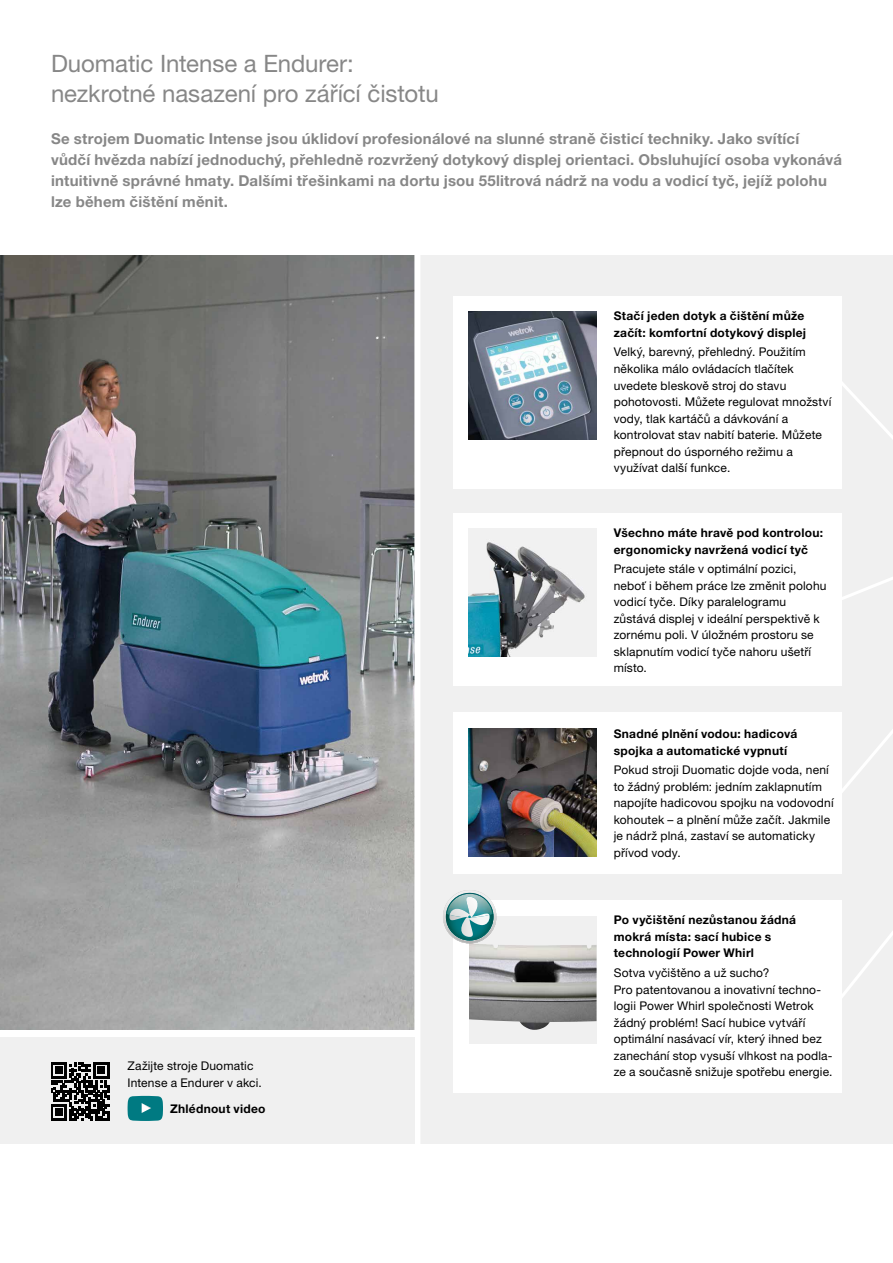
<style>
.page{position:relative;width:893px;height:1263px;background:#fff}
.page>*{position:absolute;margin:0;border:0;box-sizing:border-box;transform-origin:0 0}
.t1{font:24px/30px "Helvetica Neue LT Pro";letter-spacing:-.005em;color:#878787}
.t2{font:700 15px/21px "Helvetica Neue LT Pro";letter-spacing:.015em;color:#878787}
.t3{font:12px/16.5px "Helvetica Neue LT Pro";letter-spacing:.01em;color:#000}
.t4{font:700 12px/16.5px "Helvetica Neue LT Pro";letter-spacing:.02em;color:#000}
</style>
<div class="page">
<div style="left:420px;top:255px;width:473px;height:889px;background:#f0f0f0"></div>
<img style="left:0;top:255px;width:414px;height:775px">
<svg style="left:834px;top:873px;width:59px;height:125px"></svg>
<div style="left:454px;top:712px;width:388px;height:161px;background:#fff"></div>
<img style="left:469px;top:729px;width:128px;height:127px">
<svg style="left:842px;top:577px;width:51px;height:23px"></svg>
<svg style="left:842px;top:729px;width:51px;height:64px"></svg>
<svg style="left:842px;top:382px;width:51px;height:57px"></svg>
<div style="left:454px;top:297px;width:388px;height:192px;background:#fff"></div>
<img style="left:469px;top:312px;width:128px;height:127px">
<div style="left:454px;top:513px;width:388px;height:173px;background:#fff"></div>
<img style="left:469px;top:529px;width:128px;height:127px">
<div style="left:454px;top:900px;width:388px;height:193px;background:#fff"></div>
<div style="left:469px;top:916px;width:128px;height:127px;background:#f0f0f0"></div>
<img style="left:469px;top:943px;width:85px;height:87px">
<img style="left:554px;top:945px;width:43px;height:77px">
<svg style="left:443px;top:890px;width:53px;height:53px"></svg>
<img style="left:446px;top:893px;width:47px;height:21px">
<div style="left:0;top:1037px;width:414px;height:107px;background:#f0f0f0"></div>
<svg style="left:51px;top:1062px;width:58px;height:58px"></svg>
<svg style="left:128px;top:1096px;width:35px;height:25px"></svg>
<h1 class="t1" style="left:51px;top:48px;width:389px">Duomatic Intense a Endurer: nezkrotné nasazení pro zářící čistotu</h1>
<p class="t2" style="left:51px;top:128px;width:792px">Se strojem Duomatic Intense jsou úklidoví profesionálové na slunné straně čisticí techniky. Jako svítící vůdčí hvězda nabízí jednoduchý, přehledně rozvržený dotykový displej orientaci. Obsluhující osoba vykonává intuitivně správné hmaty. Dalšími třešinkami na dortu jsou 55litrová nádrž na vodu a vodicí tyč, jejíž polohu lze během čištění měnit.</p>
<p class="t4" style="left:614px;top:308px;width:194px">Stačí jeden dotyk a čištění může začít: komfortní dotykový displej</p>
<p class="t3" style="left:614px;top:344px;width:219px">Velký, barevný, přehledný. Použitím několika málo ovládacích tlačítek uvedete bleskově stroj do stavu pohotovosti. Můžete regulovat množství vody, tlak kartáčů a dávkování a kontrolovat stav nabití baterie. Můžete přepnout do úsporného režimu a využívat další funkce.</p>
<p class="t4" style="left:614px;top:525px;width:211px">Všechno máte hravě pod kontrolou: ergonomicky navržená vodicí tyč</p>
<p class="t3" style="left:614px;top:561px;width:214px">Pracujete stále v optimální pozici, neboť i během práce lze změnit polohu vodicí tyče. Díky paralelogramu zůstává displej v ideální perspektivě k zornému poli. V úložném prostoru se sklapnutím vodicí tyče nahoru ušetří místo.</p>
<p class="t3" style="left:128px;top:1057px;width:136px">Zažijte stroje Duomatic<br>Intense a Endurer v akci.</p>
<p class="t4" style="left:170px;top:1100px;width:97px">Zhlédnout video</p>
<p class="t4" style="left:614px;top:726px;width:185px">Snadné plnění vodou: hadicová spojka a automatické vypnutí</p>
<p class="t3" style="left:614px;top:762px;width:221px">Pokud stroji Duomatic dojde voda, není to žádný problém: jedním zaklapnutím napojíte hadicovou spojku na vodovodní kohoutek – a plnění může začít. Jakmile je nádrž plná, zastaví se automaticky přívod vody.</p>
<p class="t4" style="left:614px;top:912px;width:184px">Po vyčištění nezůstanou žádná mokrá místa: sací hubice s technologií Power Whirl</p>
<p class="t3" style="left:614px;top:964px;width:220px">Sotva vyčištěno a už sucho?<br>Pro patentovanou a inovativní techno&shy;logii Power Whirl společnosti Wetrok žádný problém! Sací hubice vytváří optimální nasávací vír, který ihned bez zanechání stop vysuší vlhkost na podla&shy;ze a současně snižuje spotřebu energie.</p>
</div>
